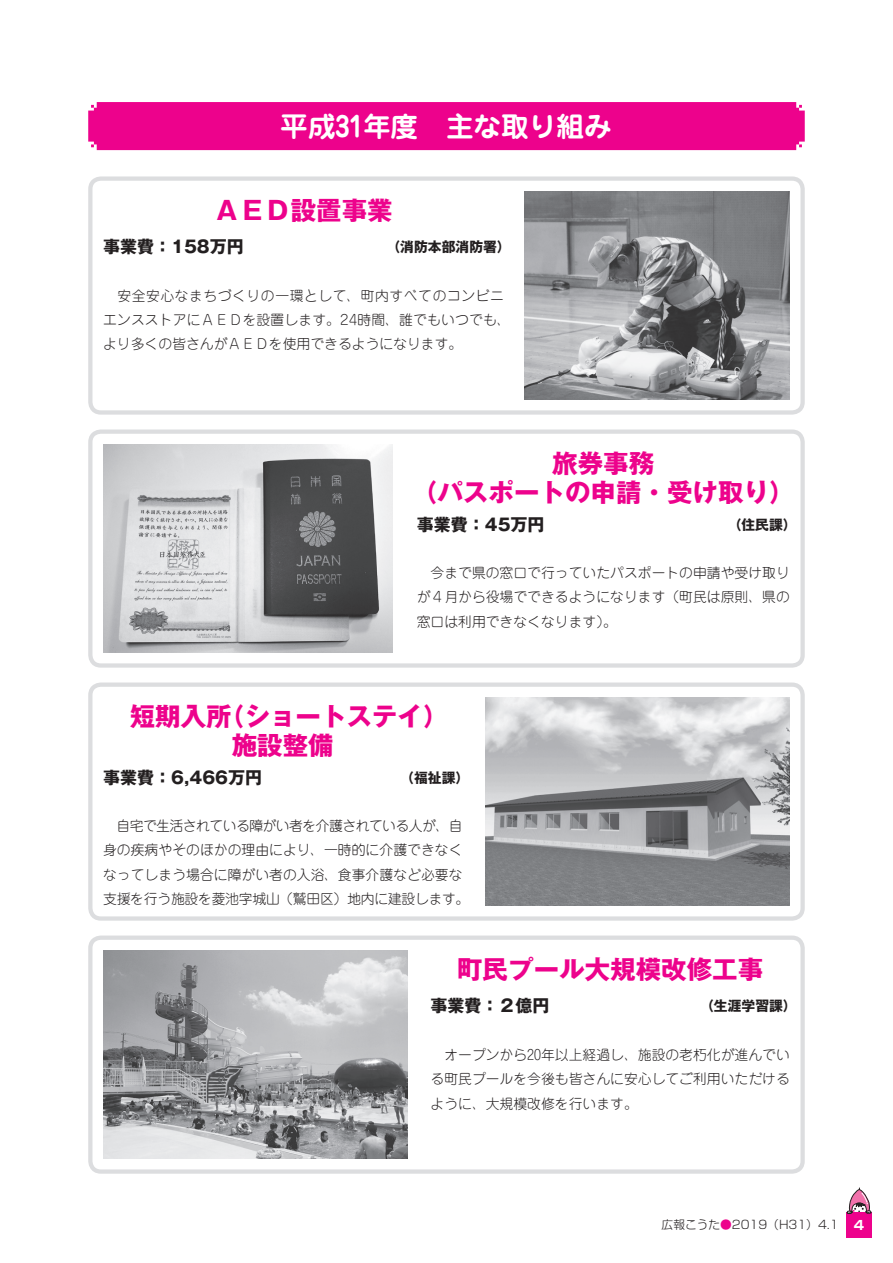
<style>
.page{position:relative;width:893px;height:1263px;background:#fff}
.page>*{position:absolute;margin:0;border:0;box-sizing:border-box;transform-origin:0 0}
.t1{font:700 27.6px "Jun 501 Pro";color:#fff}
.t2{font:700 25.5px/29.1px "Gothic MB101 Pr 6 N";color:#ed028c;text-align:center}
.t3{font:700 16.95px "Gothic MB101 Pr 6 N";color:#231f20}
.t4{font:300 13.8px/24.3px "Jun 101 Pro";color:#231f20}
.t5{font:700 13.8px "Gothic MB101 Pr 6 N";color:#231f20}
.t6{font:300 11.7px "Shin Go Pr 6 N";color:#231f20}
.s1{color:#ed028c}
.s2{font-weight:700;font-size:12.75px;color:#fff}
</style>
<div class="page">
<div style="left:88px;top:935px;width:717px;height:239px;border:4px solid #dcdddf;border-radius:11px"></div>
<div style="left:88px;top:682px;width:717px;height:239px;border:4px solid #dcdddf;border-radius:11px"></div>
<div style="left:88px;top:429px;width:717px;height:239px;border:4px solid #dcdddf;border-radius:11px"></div>
<div style="left:88px;top:176px;width:717px;height:239px;border:4px solid #dcdddf;border-radius:11px"></div>
<img style="left:524px;top:191px;width:266px;height:209px">
<img style="left:486px;top:697px;width:304px;height:209px">
<img style="left:103px;top:444px;width:289px;height:209px">
<img style="left:103px;top:950px;width:304px;height:209px">
<div style="left:88px;top:102px;width:717px;height:48px;background:#ed028c"></div>
<div style="left:846px;top:1212px;width:26px;height:25px;background:#ed028c"></div>
<svg style="left:846px;top:1188px;width:25px;height:26px"></svg>
<h1 class="t1" style="left:280px;top:104px;width:333px">平成31年度　主な取り組み</h1>
<h2 class="t2" style="left:214px;top:195px;width:180px">ＡＥＤ設置事業</h2>
<p class="t3" style="left:103px;top:233px;width:142px">事業費：158万円</p>
<p class="t5" style="left:386px;top:235px;width:126px">（消防本部消防署）</p>
<p class="t4" style="left:103px;top:282px;width:409px">　安全安心なまちづくりの一環として、町内すべてのコンビニエンスストアにＡＥＤを設置します。24時間、誰でもいつでも、より多くの皆さんがＡＥＤを使用できるようになります。</p>
<h2 class="t2" style="left:412px;top:448px;width:384px">旅券事務<br>（パスポートの申請・受け取り）</h2>
<p class="t3" style="left:417px;top:510px;width:129px">事業費：45万円</p>
<p class="t5" style="left:728px;top:513px;width:71px">（住民課）</p>
<p class="t4" style="left:417px;top:559px;width:375px;text-align:justify">　今まで県の窓口で行っていたパスポートの申請や受け取りが４月から役場でできるようになります（町民は原則、県の窓口は利用できなくなります）。</p>
<h2 class="t2" style="left:130px;top:701px;width:320px">短期入所（ショートステイ）施設整備</h2>
<p class="t3" style="left:103px;top:763px;width:161px">事業費：6,466万円</p>
<p class="t5" style="left:400px;top:766px;width:71px">（福祉課）</p>
<p class="t4" style="left:103px;top:812px;width:368px">　自宅で生活されている障がい者を介護されている人が、自身の疾病やそのほかの理由により、一時的に介護できなくなってしまう場合に障がい者の入浴、食事介護など必要な支援を行う施設を菱池字城山（鷲田区）地内に建設します。</p>
<h2 class="t2" style="left:457px;top:954px;width:308px">町民プール大規模改修工事</h2>
<p class="t3" style="left:431px;top:992px;width:121px">事業費：２億円</p>
<p class="t5" style="left:700px;top:994px;width:98px">（生涯学習課）</p>
<p class="t4" style="left:431px;top:1041px;width:361px;text-align:justify">　オープンから20年以上経過し、施設の老朽化が進んでいる町民プールを今後も皆さんに安心してご利用いただけるように、大規模改修を行います。</p>
<p class="t6" style="left:662px;top:1215px;width:204px">広報こうた<span class="s1">●</span>2019（H31）4.1 <span class="s2">4</span></p>
</div>
